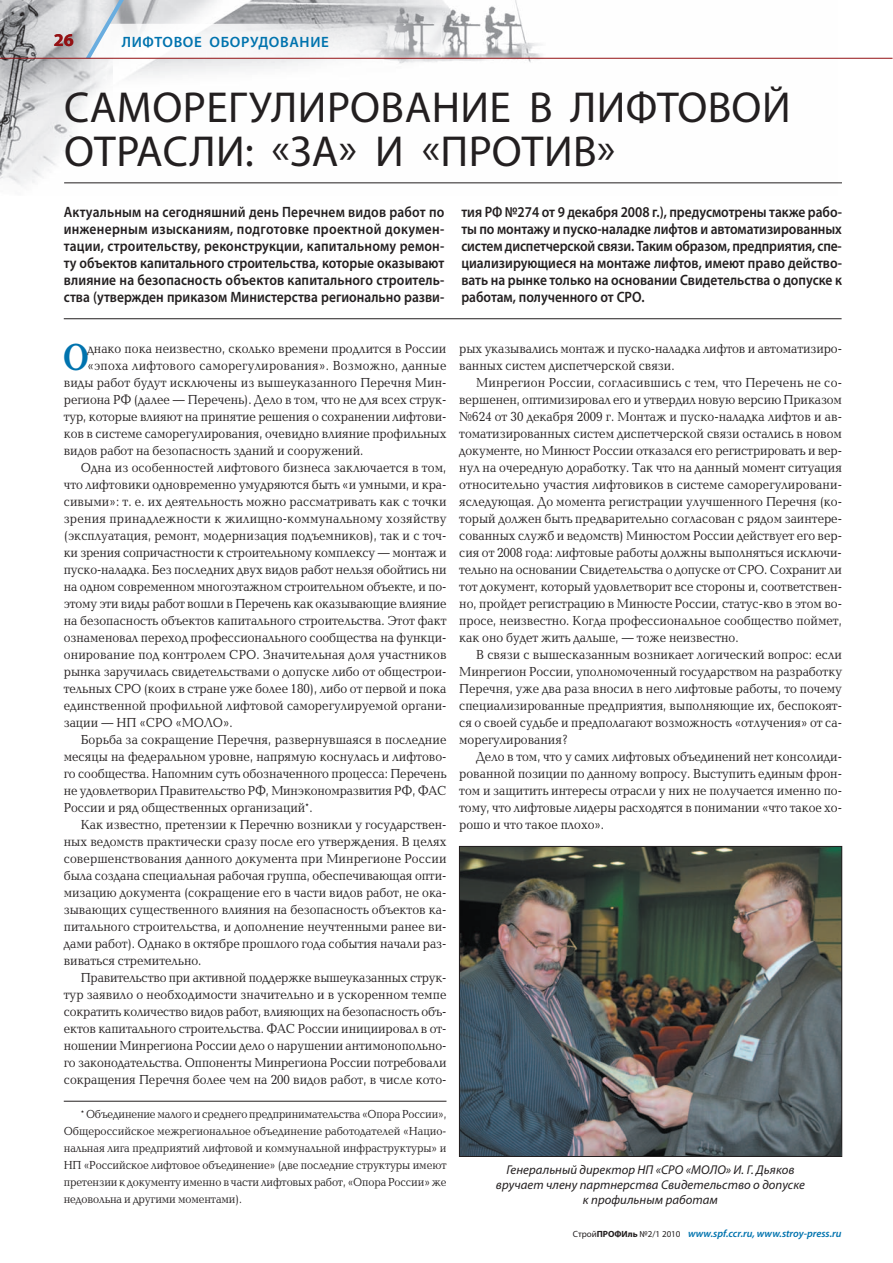
<style>
.page{position:relative;width:893px;height:1263px;background:#fff}
.page>*{position:absolute;margin:0;border:0;box-sizing:border-box;transform-origin:0 0}
.t1{font:43.5px/44.2px "Myriad Pro";letter-spacing:.01em;color:#231f20}
.t2{font:700 38.85px "Baltica C";color:#0073ae;scale:.8 1}
.t3{font:700 18px "Myriad Pro";color:#941114}
.t4{font:600 15px/17px "Myriad Pro";color:#231f20;text-align:justify;scale:.9 1}
.t5{font:600 15px "Myriad Pro";letter-spacing:.045em;color:#0073ae}
.t6{font:13.5px/17px "Baltica C";color:#231f20;text-align:justify;scale:.9 1}
.t7{font:13.5px "Baltica C";letter-spacing:.02em;color:#231f20;scale:.9 1}
.t8{font:13.5px "Baltica C";letter-spacing:.025em;color:#231f20;scale:.9 1}
.t9{font:italic 12.75px/15px "Myriad Pro";letter-spacing:.005em;color:#231f20;text-align:center}
.t10{font:12px/17px "Baltica C";letter-spacing:-.005em;color:#231f20;text-align:justify;scale:.9 1}
.t11{font:italic 600 10.5px "Myriad Pro";color:#0073ae}
.s1{font-weight:400;font-style:normal;font-size:9px;color:#231f20}
.s2{font-weight:700;font-style:normal;font-size:9px;color:#231f20}
</style>
<div class="page">
<img style="left:0;top:0;width:838px;height:186px">
<img style="left:133px;top:24px;width:308px;height:34px">
<svg style="left:86px;top:0;width:47px;height:58px"></svg>
<hr style="left:0;top:58px;width:892px;height:1px;background:#941114">
<hr style="left:64px;top:183px;width:778px;height:1px;background:#231f20">
<hr style="left:64px;top:318px;width:778px;height:1px;background:#231f20">
<hr style="left:64px;top:1101px;width:382px;height:1px;background:#231f20">
<img style="left:461px;top:848px;width:379px;height:307px">
<div style="left:459px;top:846px;width:383px;height:311px;border:1px solid #231f20"></div>
<h3 class="t3" style="left:54px;top:34px;width:21px">26</h3>
<p class="t5" style="left:122px;top:36px;width:209px">ЛИФТОВОЕ ОБОРУДОВАНИЕ</p>
<h1 class="t1" style="left:64px;top:88px;width:728px">САМОРЕГУЛИРОВАНИЕ В ЛИФТОВОЙ<br>ОТРАСЛИ: «ЗА» И «ПРОТИВ»</h1>
<p class="t4" style="left:64px;top:205px;width:424px">Актуальным на сегодняшний день Перечнем видов работ по инженерным изысканиям, подготовке проектной докумен&shy;тации, строительству, реконструкции, капитальному ремон&shy;ту объектов капитального строительства, которые оказывают влияние на безопасность объектов капитального строитель&shy;ства (утвержден приказом Министерства регионально разви-</p>
<p class="t4" style="left:461px;top:205px;width:424px">тия РФ №274 от 9 декабря 2008 г.), предусмотрены также рабо&shy;ты по монтажу и пуско-наладке лифтов и автоматизированных систем диспетчерской связи. Таким образом, предприятия, спе&shy;циализирующиеся на монтаже лифтов, имеют право действо&shy;вать на рынке только на основании Свидетельства о допуске к работам, полученного от СРО.</p>
<h2 class="t2" style="left:64px;top:344px;width:32px">О</h2>
<p class="t6" style="left:87px;top:341px;width:400px">днако пока неизвестно, сколько времени продлится в России</p>
<p class="t8" style="left:87px;top:361px;width:400px">«эпоха лифтового саморегулирования». Возможно, данные</p>
<p class="t6" style="left:64px;top:375px;width:427px">виды работ будут исключены из вышеуказанного Перечня Мин-</p>
<p class="t6" style="left:64px;top:392px;width:427px">региона РФ (далее — Перечень). Дело в том, что не для всех струк-</p>
<p class="t6" style="left:64px;top:409px;width:427px">тур, которые влияют на принятие решения о сохранении лифтови-</p>
<p class="t6" style="left:64px;top:426px;width:427px">ков в системе саморегулирования, очевидно влияние профильных</p>
<p class="t6" style="left:64px;top:443px;width:334px">видов работ на безопасность зданий и сооружений.</p>
<p class="t6" style="left:81px;top:460px;width:408px">Одна из особенностей лифтового бизнеса заключается в том,</p>
<p class="t6" style="left:64px;top:477px;width:427px">что лифтовики одновременно умудряются быть «и умными, и кра-</p>
<p class="t6" style="left:64px;top:494px;width:427px">сивыми»: т. е. их деятельность можно рассматривать как с точки</p>
<p class="t7" style="left:64px;top:514px;width:427px">зрения принадлежности к жилищно-коммунальному хозяйству</p>
<p class="t6" style="left:64px;top:528px;width:427px">(эксплуатация, ремонт, модернизация подъемников), так и с точ-</p>
<p class="t6" style="left:64px;top:545px;width:427px">ки зрения сопричастности к строительному комплексу — монтаж и</p>
<p class="t6" style="left:64px;top:562px;width:427px">пуско-наладка. Без последних двух видов работ нельзя обойтись ни</p>
<p class="t6" style="left:64px;top:580px;width:427px">на одном современном многоэтажном строительном объекте, и по-</p>
<p class="t6" style="left:64px;top:597px;width:427px">этому эти виды работ вошли в Перечень как оказывающие влияние</p>
<p class="t6" style="left:64px;top:614px;width:427px">на безопасность объектов капитального строительства. Этот факт</p>
<p class="t6" style="left:64px;top:631px;width:427px">ознаменовал переход профессионального сообщества на функци-</p>
<p class="t6" style="left:64px;top:648px;width:427px">онирование под контролем СРО. Значительная доля участников</p>
<p class="t6" style="left:64px;top:665px;width:427px">рынка заручилась свидетельствами о допуске либо от общестрои-</p>
<p class="t6" style="left:64px;top:682px;width:427px">тельных СРО (коих в стране уже более 180), либо от первой и пока</p>
<p class="t6" style="left:64px;top:699px;width:427px">единственной профильной лифтовой саморегулируемой органи-</p>
<p class="t6" style="left:64px;top:716px;width:189px">зации — НП «СРО «МОЛО».</p>
<p class="t6" style="left:81px;top:733px;width:408px">Борьба за сокращение Перечня, развернувшаяся в последние</p>
<p class="t6" style="left:64px;top:750px;width:427px">месяцы на федеральном уровне, напрямую коснулась и лифтово-</p>
<p class="t6" style="left:64px;top:767px;width:427px">го сообщества. Напомним суть обозначенного процесса: Перечень</p>
<p class="t6" style="left:64px;top:784px;width:427px">не удовлетворил Правительство РФ, Минэкономразвития РФ, ФАС</p>
<p class="t6" style="left:64px;top:801px;width:278px">России и ряд общественных организаций*.</p>
<p class="t6" style="left:81px;top:818px;width:408px">Как известно, претензии к Перечню возникли у государствен-</p>
<p class="t6" style="left:64px;top:835px;width:427px">ных ведомств практически сразу после его утверждения. В целях</p>
<p class="t6" style="left:64px;top:852px;width:427px">совершенствования данного документа при Минрегионе России</p>
<p class="t6" style="left:64px;top:869px;width:427px">была создана специальная рабочая группа, обеспечивающая опти-</p>
<p class="t6" style="left:64px;top:886px;width:427px">мизацию документа (сокращение его в части видов работ, не ока-</p>
<p class="t6" style="left:64px;top:903px;width:427px">зывающих существенного влияния на безопасность объектов ка-</p>
<p class="t6" style="left:64px;top:920px;width:427px">питального строительства, и дополнение неучтенными ранее ви-</p>
<p class="t6" style="left:64px;top:937px;width:427px">дами работ). Однако в октябре прошлого года события начали раз-</p>
<p class="t6" style="left:64px;top:954px;width:154px">виваться стремительно.</p>
<p class="t6" style="left:81px;top:971px;width:408px">Правительство при активной поддержке вышеуказанных струк-</p>
<p class="t6" style="left:64px;top:988px;width:427px">тур заявило о необходимости значительно и в ускоренном темпе</p>
<p class="t6" style="left:64px;top:1005px;width:427px">сократить количество видов работ, влияющих на безопасность объ-</p>
<p class="t6" style="left:64px;top:1022px;width:427px">ектов капитального строительства. ФАС России инициировал в от-</p>
<p class="t6" style="left:64px;top:1039px;width:427px">ношении Минрегиона России дело о нарушении антимонопольно-</p>
<p class="t6" style="left:64px;top:1056px;width:427px">го законодательства. Оппоненты Минрегиона России потребовали</p>
<p class="t6" style="left:64px;top:1073px;width:427px">сокращения Перечня более чем на 200 видов работ, в числе кото-</p>
<p class="t10" style="left:64px;top:1107px;width:427px;text-indent:17px">* Объединение малого и среднего предпринимательства «Опора России», Общероссийское межрегиональное объединение работодателей «Нацио&shy;нальная лига предприятий лифтовой и коммунальной инфраструктуры» и НП «Российское лифтовое объединение» (две последние структуры имеют претензии к документу именно в части лифтовых работ, «Опора России» же недовольна и другими моментами).</p>
<p class="t6" style="left:459px;top:341px;width:427px">рых указывались монтаж и пуско-наладка лифтов и автоматизиро&shy;ванных систем диспетчерской связи.</p>
<p class="t6" style="left:459px;top:375px;width:427px;text-indent:17px">Минрегион России, согласившись с тем, что Перечень не со&shy;вершенен, оптимизировал его и утвердил новую версию Приказом №624 от 30 декабря 2009 г. Монтаж и пуско-наладка лифтов и ав&shy;томатизированных систем диспетчерской связи остались в новом документе, но Минюст России отказался его регистрировать и вер&shy;нул на очередную доработку. Так что на данный момент ситуация относительно участия лифтовиков в системе саморегулировани&shy;яследующая. До момента регистрации улучшенного Перечня (ко&shy;торый должен быть предварительно согласован с рядом заинтере&shy;сованных служб и ведомств) Минюстом России действует его вер&shy;сия от 2008 года: лифтовые работы должны выполняться исключи&shy;тельно на основании Свидетельства о допуске от СРО. Сохранит ли тот документ, который удовлетворит все стороны и, соответствен&shy;но, пройдет регистрацию в Минюсте России, статус-кво в этом во&shy;просе, неизвестно. Когда профессиональное сообщество поймет, как оно будет жить дальше, — тоже неизвестно.</p>
<p class="t6" style="left:459px;top:648px;width:427px;text-indent:17px">В связи с вышесказанным возникает логический вопрос: если Минрегион России, уполномоченный государством на разработку Перечня, уже два раза вносил в него лифтовые работы, то почему специализированные предприятия, выполняющие их, беспокоят&shy;ся о своей судьбе и предполагают возможность «отлучения» от са&shy;морегулирования?</p>
<p class="t6" style="left:459px;top:750px;width:427px;text-indent:17px">Дело в том, что у самих лифтовых объединений нет консолиди&shy;рованной позиции по данному вопросу. Выступить единым фрон&shy;том и защитить интересы отрасли у них не получается именно по&shy;тому, что лифтовые лидеры расходятся в понимании «что такое хо&shy;рошо и что такое плохо».</p>
<p class="t9" style="left:496px;top:1163px;width:311px">Генеральный директор НП «СРО «МОЛО» И. Г. Дьяков вручает члену партнерства Cвидетельство о допуске к профильным работам</p>
<p class="t11" style="left:573px;top:1230px;width:270px"><span class="s1">Cтрой</span><span class="s2">ПРОФИль</span> <span class="s1">№2/1 2010</span> www.spf.ccr.ru, www.stroy-press.ru</p>
</div>
